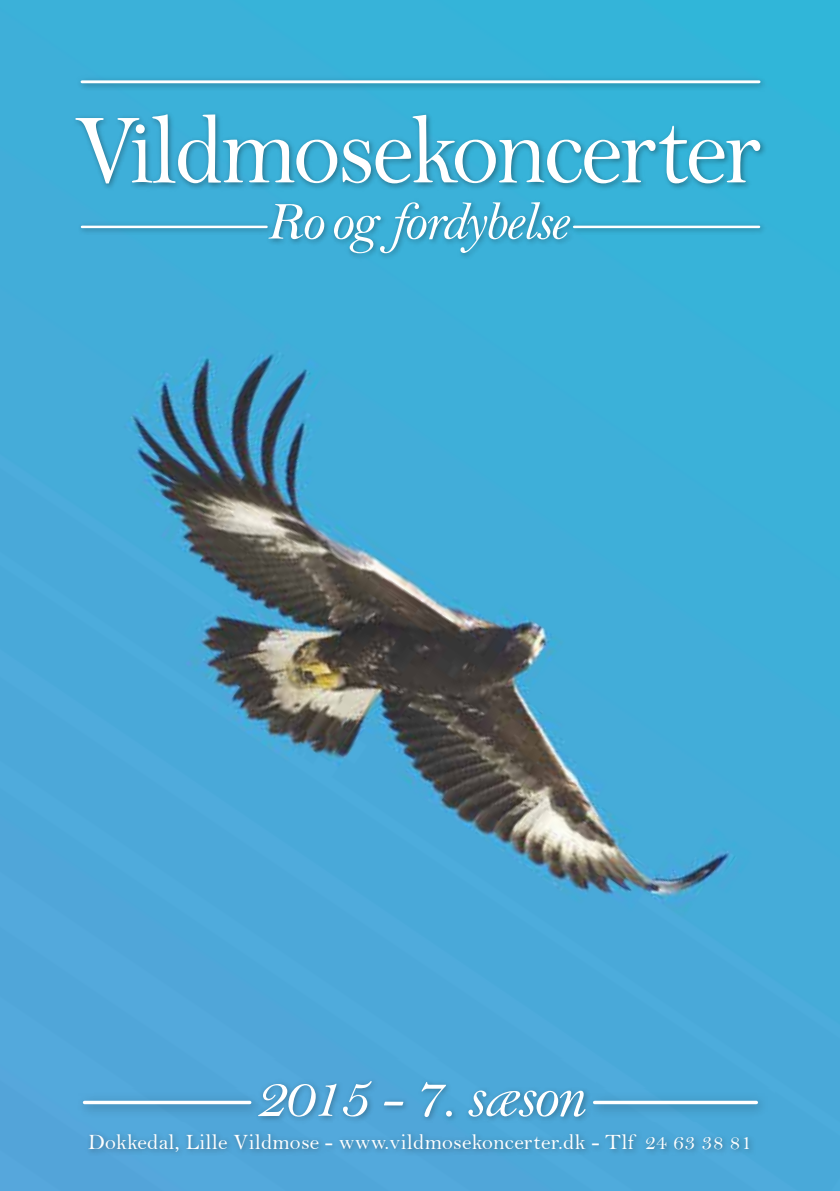
<style>
.page{position:relative;width:840px;height:1191px;background:#fff}
.page>*{position:absolute;margin:0;border:0;box-sizing:border-box;transform-origin:0 0}
.t1{font:60.2px "Bell MT Italic";letter-spacing:-.035em;color:#fff}
.t2{font:54.6px "Bell MT Italic";letter-spacing:-.035em;color:#fff}
.t3{font:22px "Bell";letter-spacing:.01em;color:#fff}
</style>
<div class="page">
<img style="left:0;top:0;width:839px;height:1191px">
<img style="left:69px;top:108px;width:699px;height:84px">
<svg style="left:75px;top:114px;width:684px;height:69px"></svg>
<img style="left:259px;top:188px;width:319px;height:74px">
<img style="left:74px;top:219px;width:202px;height:18px">
<hr style="left:82px;top:226px;width:184px;height:2px;background:#fff">
<img style="left:566px;top:219px;width:202px;height:18px">
<hr style="left:573px;top:226px;width:185px;height:2px;background:#fff">
<img style="left:73px;top:74px;width:697px;height:20px">
<hr style="left:82px;top:80px;width:676px;height:3px;background:#fff">
<img style="left:248px;top:1059px;width:346px;height:71px">
<img style="left:71px;top:1088px;width:197px;height:33px">
<svg style="left:84px;top:1100px;width:165px;height:4px"></svg>
<img style="left:580px;top:1088px;width:194px;height:33px">
<svg style="left:594px;top:1100px;width:161px;height:4px"></svg>
<div style="left:84px;top:1130px;width:671px;height:28px;background:#1d1d1b;opacity:.4"></div>
<h2 class="t2" style="left:266px;top:189px;width:303px">Ro og fordybelse</h2>
<h1 class="t1" style="left:255px;top:1061px;width:330px">2015 - 7. sæson</h1>
<p class="t3" style="left:88px;top:1129px;width:665px">Dokkedal, Lille Vildmose - www.vildmosekoncerter.dk - Tlf 24 63 38 81</p>
</div>
